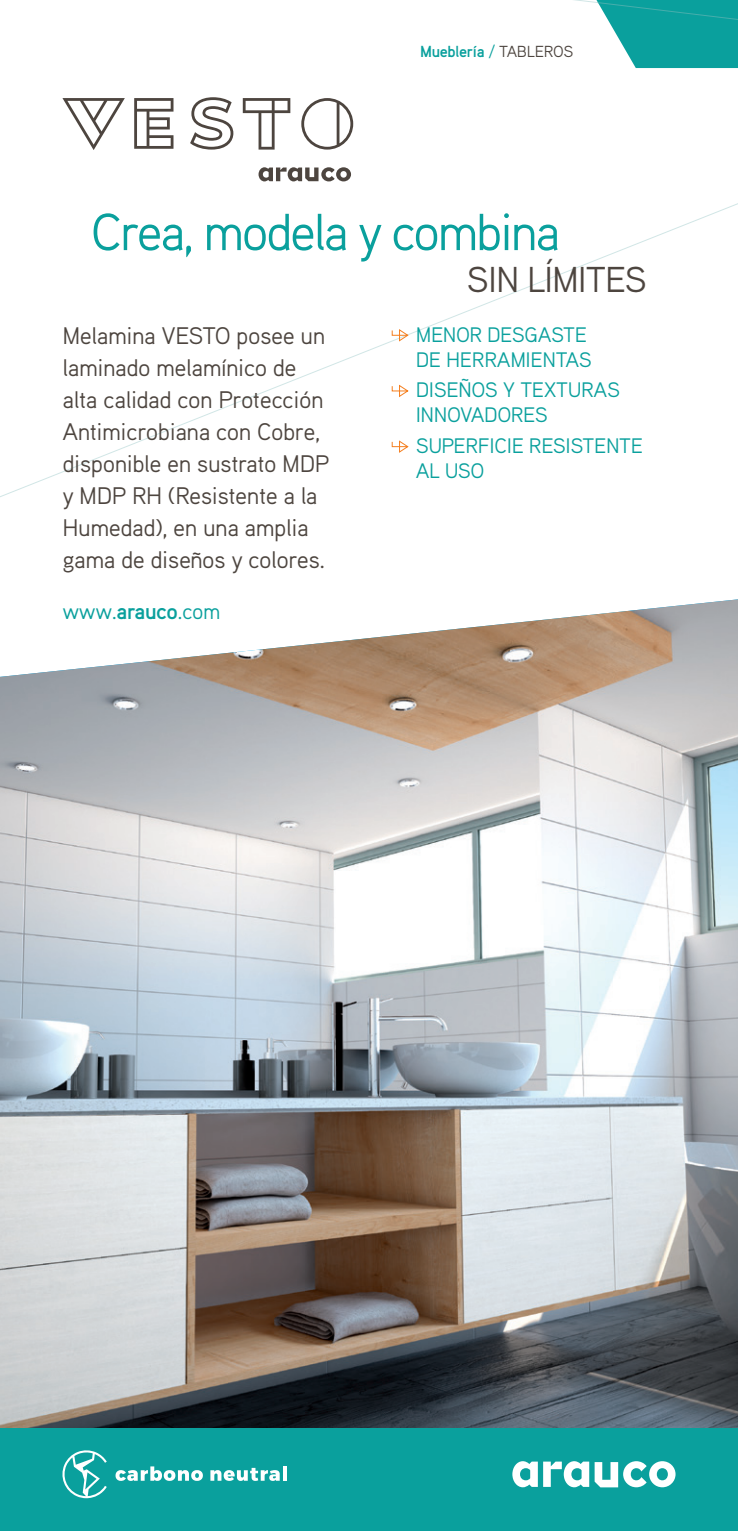
<style>
.page{position:relative;width:738px;height:1531px;background:#fff}
.page>*{position:absolute;margin:0;border:0;box-sizing:border-box;transform-origin:0 0}
.t1{font:52px "Aaux Pro OT";letter-spacing:-.05em;color:#0aa09d}
.t2{font:36px "Aaux Pro OT";letter-spacing:-.03em;color:#4d453f}
.Texto{font:24px/32px "Aaux Pro OT";letter-spacing:-.02em;color:#4d453f}
.t3{font:22px "Aaux Pro OT";letter-spacing:-.02em;color:#0aa09d}
.Texto-2{font:21px/25px "Aaux Pro OT";letter-spacing:-.02em;color:#0aa09d}
.t4{font:700 16px "Aaux Pro OT";letter-spacing:-.02em;color:#0aa09d}
.s1{font-weight:400}
.s2{font-weight:400;color:#4d453f}
.s3{font-weight:700}
</style>
<div class="page">
<img style="left:0;top:599px;width:737px;height:830px">
<svg style="left:190px;top:97px;width:43px;height:53px"></svg>
<svg style="left:301px;top:0;width:436px;height:150px"></svg>
<svg style="left:62px;top:98px;width:63px;height:52px"></svg>
<svg style="left:242px;top:98px;width:48px;height:52px"></svg>
<svg style="left:134px;top:98px;width:39px;height:51px"></svg>
<svg style="left:258px;top:167px;width:93px;height:14px"></svg>
<div style="left:0;top:1429px;width:737px;height:102px;background:#0aa09d"></div>
<svg style="left:115px;top:1466px;width:88px;height:15px"></svg>
<svg style="left:210px;top:1468px;width:69px;height:13px"></svg>
<svg style="left:283px;top:1466px;width:3px;height:14px"></svg>
<svg style="left:62px;top:1450px;width:45px;height:48px"></svg>
<svg style="left:512px;top:1461px;width:76px;height:26px"></svg>
<svg style="left:594px;top:1461px;width:81px;height:26px"></svg>
<svg style="left:391px;top:329px;width:18px;height:13px"></svg>
<svg style="left:391px;top:384px;width:18px;height:13px"></svg>
<svg style="left:391px;top:440px;width:18px;height:13px"></svg>
<p class="t4" style="left:420px;top:41px;width:155px">Mueblería <span class="s1">/</span> <span class="s2">TABLEROS</span></p>
<p class="t1" style="left:91px;top:199px;width:471px">Crea, modela y combina</p>
<p class="t2" style="left:466px;top:257px;width:182px">SIN LÍMITES</p>
<p class="Texto" style="left:62px;top:319px;width:268px">Melamina VESTO posee un laminado melamínico de alta calidad con Protección<br>Antimicrobiana con Cobre, disponible en sustrato MDP y MDP RH (Resistente a la<br>Humedad), en una amplia gama de diseños y colores.</p>
<p class="t3" style="left:62px;top:598px;width:159px">www.<span class="s3">arauco</span>.com</p>
<p class="Texto-2" style="left:415px;top:321px;width:178px">MENOR DESGASTE<br>DE HERRAMIENTAS</p>
<p class="Texto-2" style="left:415px;top:377px;width:206px">DISEÑOS Y TEXTURAS<br>INNOVADORES</p>
<p class="Texto-2" style="left:415px;top:433px;width:229px">SUPERFICIE RESISTENTE</p>
<p class="Texto-2" style="left:415px;top:458px;width:70px">AL USO</p>
</div>
